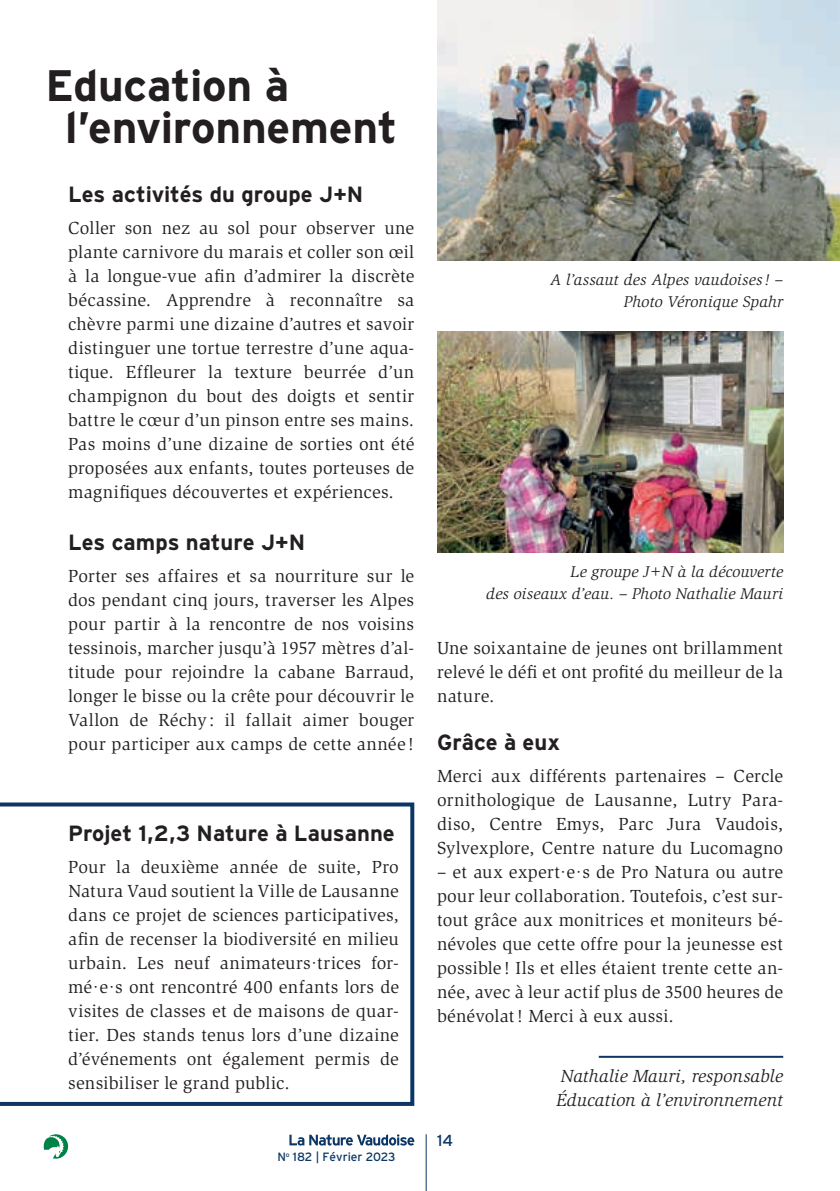
<style>
.page{position:relative;width:840px;height:1191px;background:#fff}
.page>*{position:absolute;margin:0;border:0;box-sizing:border-box;transform-origin:0 0}
.t1{font:700 44px/42px "Interstate";letter-spacing:-.005em;color:#231f20}
.t2{font:700 22px "Interstate";color:#231f20}
.t3{font:18px/24px "Slimbach Std";letter-spacing:.01em;color:#231f20;text-align:justify}
.t4{font:italic 18px/24px "Slimbach Std";letter-spacing:.005em;color:#231f20}
.t5{font:italic 16px/22px "Slimbach Std";letter-spacing:.005em;color:#231f20;text-align:right}
.t6{font:16px "Interstate";color:#0b3665}
.t7{font:12px "Interstate";color:#0b3665}
</style>
<div class="page">
<hr style="left:425px;top:1134px;width:1px;height:57px;background:#0b3665">
<svg style="left:43px;top:1134px;width:25px;height:25px"></svg>
<svg style="left:289px;top:1134px;width:125px;height:11px"></svg>
<hr style="left:598px;top:1055px;width:184px;height:2px;background:#0b3665">
<img style="left:437px;top:0;width:402px;height:261px">
<img style="left:437px;top:332px;width:345px;height:221px">
<svg style="left:0;top:802px;width:414px;height:304px"></svg>
<h1 class="t1" style="left:65px;top:64px;width:333px;text-indent:-20px">Education à l’environnement</h1>
<p class="t2" style="left:68px;top:182px;width:296px">Les activités du groupe J+N</p>
<p class="t3" style="left:68px;top:216px;width:347px">Coller son nez au sol pour observer une plante carnivore du marais et coller son œil à la longue-vue afin d’admirer la discrète bécassine. Apprendre à reconnaître sa chèvre parmi une dizaine d’autres et savoir distinguer une tortue terrestre d’une aqua&shy;tique. Effleurer la texture beurrée d’un champignon du bout des doigts et sentir battre le cœur d’un pinson entre ses mains.<br>Pas moins d’une dizaine de sorties ont été proposées aux enfants, toutes porteuses de magnifiques découvertes et expériences.</p>
<p class="t2" style="left:68px;top:529px;width:238px">Les camps nature J+N</p>
<p class="t3" style="left:68px;top:563px;width:347px">Porter ses affaires et sa nourriture sur le dos pendant cinq jours, traverser les Alpes pour partir à la rencontre de nos voisins tessinois, marcher jusqu’à 1957 mètres d’al&shy;titude pour rejoindre la cabane Barraud, longer le bisse ou la crête pour découvrir le Vallon de Réchy: il fallait aimer bouger pour participer aux camps de cette année !</p>
<p class="t2" style="left:68px;top:821px;width:328px">Projet 1,2,3 Nature à Lausanne</p>
<p class="t3" style="left:68px;top:855px;width:332px">Pour la deuxième année de suite, Pro Natura Vaud soutient la Ville de Lausanne dans ce projet de sciences participatives, afin de recenser la biodiversité en milieu urbain. Les neuf animateurs·trices for&shy;mé·e·s ont rencontré 400 enfants lors de visites de classes et de maisons de quar&shy;tier. Des stands tenus lors d’une dizaine d’événements ont également permis de sensibiliser le grand public.</p>
<p class="t7" style="left:277px;top:1150px;width:120px">N<sup>o</sup> 182 | Février 2023</p>
<p class="t5" style="left:549px;top:269px;width:234px">A l’assaut des Alpes vaudoises ! –<br>Photo Véronique Spahr</p>
<p class="t5" style="left:486px;top:561px;width:298px">Le groupe J+N à la découverte<br>des oiseaux d’eau. – Photo Nathalie Mauri</p>
<p class="t3" style="left:437px;top:636px;width:347px">Une soixantaine de jeunes ont brillamment relevé le défi et ont profité du meilleur de la nature.</p>
<p class="t2" style="left:437px;top:730px;width:124px">Grâce à eux</p>
<p class="t3" style="left:437px;top:764px;width:347px">Merci aux différents partenaires – Cercle ornithologique de Lausanne, Lutry Para&shy;diso, Centre Emys, Parc Jura Vaudois, Sylvexplore, Centre nature du Lucomagno</p>
<p class="t3" style="left:437px;top:860px;width:347px">– et aux expert·e·s de Pro Natura ou autre pour leur collaboration. Toutefois, c’est sur&shy;tout grâce aux monitrices et moniteurs bé&shy;névoles que cette offre pour la jeunesse est possible ! Ils et elles étaient trente cette an&shy;née, avec à leur actif plus de 3500 heures de bénévolat! Merci à eux aussi.</p>
<p class="t6" style="left:437px;top:1130px;width:18px">14</p>
<p class="t4" style="left:556px;top:1063px;width:228px">Nathalie Mauri, responsable<br>Éducation à l’environnement</p>
</div>
